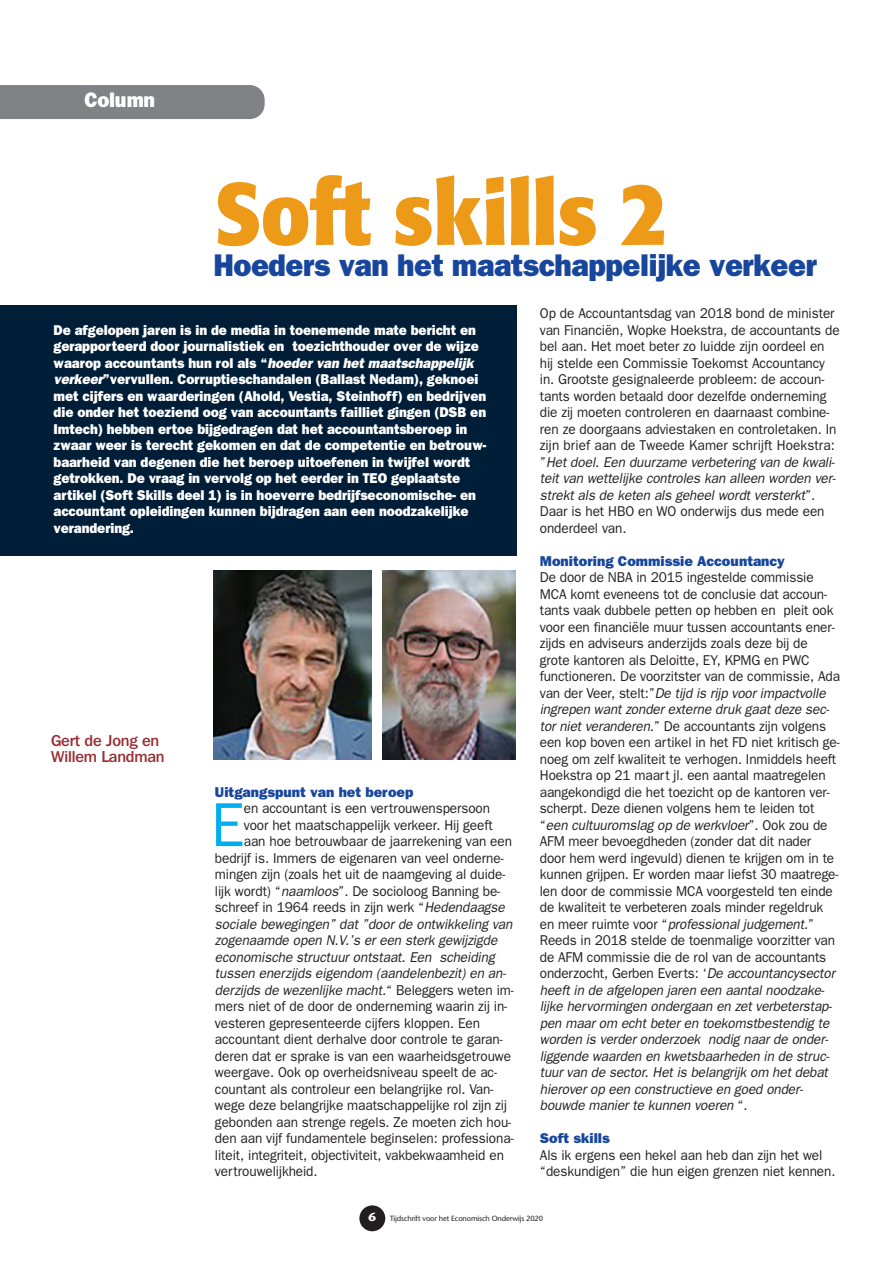
<style>
.page{position:relative;width:893px;height:1263px;background:#fff}
.page>*{position:absolute;margin:0;border:0;box-sizing:border-box;transform-origin:0 0}
.t1{font:700 87px "Formata";letter-spacing:-.01em;color:#ed9a19;scale:.95 1}
.t2{font:62.4px "Franklin Gothic";color:#00aeef;scale:.95 1}
.t3{font:800 31.5px "Franklin Gothic";letter-spacing:-.01em;color:#18469d;scale:.95 1}
.t4{font:800 21px "Franklin Gothic";letter-spacing:-.01em;color:#fff;scale:.95 1}
.t5{font:500 15.75px/16.5px "Franklin Gothic IT Cby BT";letter-spacing:-.01em;color:#982e33}
.t6{font:14.25px/16.5px "Franklin Gothic";letter-spacing:-.005em;color:#231f20;scale:.95 1}
.t7{font:800 14.25px/16.5px "Franklin Gothic";letter-spacing:-.005em;color:#fff;scale:.95 1}
.t8{font:italic 14.25px "Franklin Gothic";letter-spacing:-.005em;color:#231f20;scale:.95 1}
.t9{font:800 14.25px "Franklin Gothic";color:#18469d}
.t10{font:7.5px "Stone Sans";letter-spacing:-.015em;color:#231f20}
.s1{font-style:italic}
.s2{font-style:normal}
.s3{font-weight:700;font-size:12px;color:#fff}
</style>
<div class="page">
<div style="left:359px;top:1205px;width:26px;height:26px;background:#231f20;border-radius:50%"></div>
<div style="left:0;top:85px;width:265px;height:34px;background:#808285"></div>
<div style="left:0;top:305px;width:517px;height:250px;background:#001e38"></div>
<img style="left:213px;top:570px;width:158px;height:189px">
<img style="left:382px;top:570px;width:133px;height:189px">
<h3 class="t4" style="left:85px;top:87px;width:76px">Column</h3>
<h1 class="t1" style="left:213px;top:176px;width:481px">Soft skills 2</h1>
<h3 class="t3" style="left:213px;top:247px;width:637px">Hoeders van het maatschappelijke verkeer</h3>
<p class="t6" style="left:540px;top:305px;width:317px">Op de Accountantsdag van 2018 bond de minister van Financiën, Wopke Hoekstra, de accountants de bel aan. Het moet beter zo luidde zijn oordeel en hij stelde een Commissie Toekomst Accountancy in. Grootste gesignaleerde probleem: de accoun&shy;tants worden betaald door dezelfde onderneming die zij moeten controleren en daarnaast combine&shy;ren ze doorgaans adviestaken en controletaken. In zijn brief aan de Tweede Kamer schrijft Hoekstra: ”<span class="s1">Het doel. Een duurzame verbetering van de kwali&shy;teit van wettelijke controles kan alleen worden ver&shy;strekt als de keten als geheel wordt versterkt</span>”.<br>Daar is het HBO en WO onderwijs dus mede een onderdeel van.</p>
<p class="t9" style="left:540px;top:552px;width:247px">Monitoring Commissie Accountancy</p>
<p class="t6" style="left:540px;top:569px;width:317px">De door de NBA in 2015 ingestelde commissie MCA komt eveneens tot de conclusie dat accoun&shy;tants vaak dubbele petten op hebben en pleit ook voor een financiële muur tussen accountants ener&shy;zijds en adviseurs anderzijds zoals deze bij de grote kantoren als Deloitte, EY, KPMG en PWC functioneren. De voorzitster van de commissie, Ada van der Veer, stelt:”<span class="s1">De tijd is rijp voor impactvolle ingrepen want zonder externe druk gaat deze sec&shy;tor niet veranderen.</span>” De accountants zijn volgens een kop boven een artikel in het FD niet kritisch ge&shy;noeg om zelf kwaliteit te verhogen. Inmiddels heeft Hoekstra op 21 maart jl. een aantal maatregelen aangekondigd die het toezicht op de kantoren ver&shy;scherpt. Deze dienen volgens hem te leiden tot “<span class="s1">een cultuuromslag op de werkvloer</span>”. Ook zou de AFM meer bevoegdheden (zonder dat dit nader door hem werd ingevuld) dienen te krijgen om in te kunnen grijpen. Er worden maar liefst 30 maatrege&shy;len door de commissie MCA voorgesteld ten einde de kwaliteit te verbeteren zoals minder regeldruk en meer ruimte voor “<span class="s1">professional judgement</span>.” Reeds in 2018 stelde de toenmalige voorzitter van de AFM commissie die de rol van de accountants onderzocht, Gerben Everts: ‘<span class="s1">De accountancysector heeft in de afgelopen jaren een aantal noodzake&shy;lijke hervormingen ondergaan en zet verbeterstap&shy;pen maar om echt beter en toekomstbestendig te worden is verder onderzoek nodig naar de onder&shy;liggende waarden en kwetsbaarheden in de struc&shy;tuur van de sector. Het is belangrijk om het debat hierover op een constructieve en goed onder&shy;bouwde manier te kunnen voeren</span> “.</p>
<p class="t9" style="left:540px;top:1130px;width:72px">Soft skills</p>
<p class="t6" style="left:540px;top:1146px;width:313px">Als ik ergens een hekel aan heb dan zijn het wel “deskundigen” die hun eigen grenzen niet kennen.</p>
<p class="t7" style="left:54px;top:321px;width:457px">De afgelopen jaren is in de media in toenemende mate bericht en gerapporteerd door journalistiek en toezichthouder over de wijze waarop accountants hun rol als “<span class="s1">hoeder van het maatschappelijk verkeer</span>”vervullen. Corruptieschandalen (Ballast Nedam), geknoei met cijfers en waarderingen (Ahold, Vestia, Steinhoff) en bedrijven die onder het toeziend oog van accountants failliet gingen (DSB en Imtech) hebben ertoe bijgedragen dat het accountantsberoep in zwaar weer is terecht gekomen en dat de competentie en betrouw&shy;baarheid van degenen die het beroep uitoefenen in twijfel wordt getrokken. De vraag in vervolg op het eerder in TEO geplaatste artikel (Soft Skills deel 1) is in hoeverre bedrijfseconomische- en accountant opleidingen kunnen bijdragen aan een noodzakelijke verandering.</p>
<p class="t5" style="left:51px;top:733px;width:115px">Gert de Jong en<br>Willem Landman</p>
<p class="t9" style="left:215px;top:783px;width:200px">Uitgangspunt van het beroep</p>
<h2 class="t2" style="left:211px;top:788px;width:36px">E</h2>
<p class="t6" style="left:244px;top:800px;width:261px">en accountant is een vertrouwenspersoon</p>
<p class="t6" style="left:244px;top:816px;width:263px">voor het maatschappelijk verkeer. Hij geeft</p>
<p class="t6" style="left:244px;top:833px;width:284px">aan hoe betrouwbaar de jaarrekening van een</p>
<p class="t6" style="left:215px;top:849px;width:305px">bedrijf is. Immers de eigenaren van veel onderne-</p>
<p class="t6" style="left:215px;top:866px;width:307px">mingen zijn (zoals het uit de naamgeving al duide-</p>
<p class="t6" style="left:215px;top:882px;width:302px">lijk wordt) “<span class="s1">naamloos</span>”. De socioloog Banning be-</p>
<p class="t6" style="left:215px;top:899px;width:307px">schreef in 1964 reeds in zijn werk “<span class="s1">Hedendaagse</span></p>
<p class="t8" style="left:215px;top:915px;width:315px">sociale bewegingen” dat ”door de ontwikkeling van</p>
<p class="t8" style="left:215px;top:932px;width:299px">zogenaamde open N.V.’s er een sterk gewijzigde</p>
<p class="t8" style="left:215px;top:948px;width:296px">economische structuur ontstaat. Een scheiding</p>
<p class="t8" style="left:215px;top:965px;width:308px">tussen enerzijds eigendom (aandelenbezit) en an-</p>
<p class="t8" style="left:215px;top:981px;width:316px">derzijds de wezenlijke macht.<span class="s2">“ Beleggers weten im-</span></p>
<p class="t6" style="left:215px;top:998px;width:309px">mers niet of de door de onderneming waarin zij in-</p>
<p class="t6" style="left:215px;top:1014px;width:281px">vesteren gepresenteerde cijfers kloppen. Een</p>
<p class="t6" style="left:215px;top:1031px;width:304px">accountant dient derhalve door controle te garan-</p>
<p class="t6" style="left:215px;top:1047px;width:313px">deren dat er sprake is van een waarheidsgetrouwe</p>
<p class="t6" style="left:215px;top:1064px;width:298px">weergave. Ook op overheidsniveau speelt de ac-</p>
<p class="t6" style="left:215px;top:1080px;width:295px">countant als controleur een belangrijke rol. Van-</p>
<p class="t6" style="left:215px;top:1097px;width:309px">wege deze belangrijke maatschappelijke rol zijn zij</p>
<p class="t6" style="left:215px;top:1113px;width:313px">gebonden aan strenge regels. Ze moeten zich hou-</p>
<p class="t6" style="left:215px;top:1130px;width:316px">den aan vijf fundamentele beginselen: professiona-</p>
<p class="t6" style="left:215px;top:1146px;width:306px">liteit, integriteit, objectiviteit, vakbekwaamheid en</p>
<p class="t6" style="left:215px;top:1163px;width:110px">vertrouwelijkheid.</p>
<p class="t10" style="left:369px;top:1215px;width:176px"><span class="s3">6</span> Tijdschrift voor het Economisch Onderwijs 2020</p>
</div>
